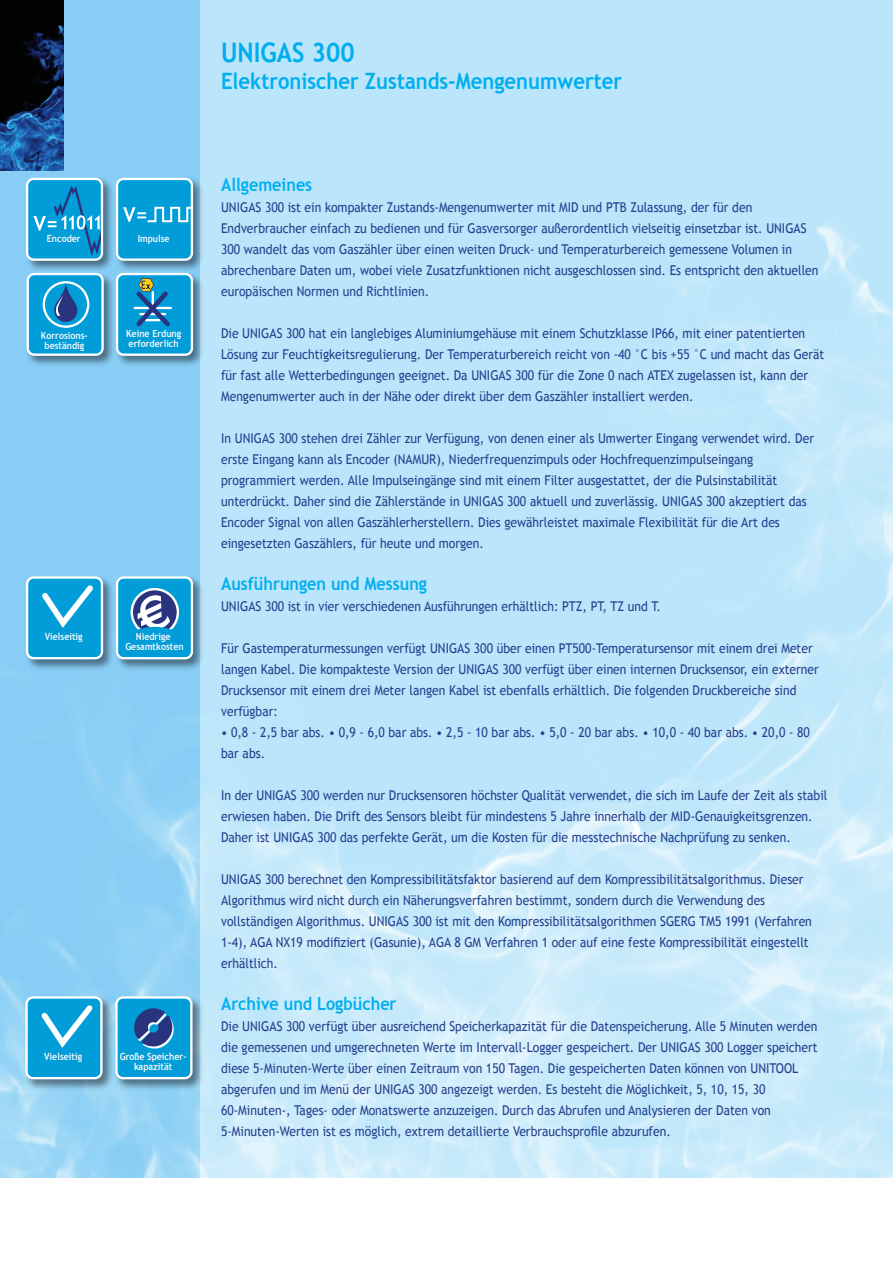
<style>
.page{position:relative;width:893px;height:1263px;background:#fff}
.page>*{position:absolute;margin:0;border:0;box-sizing:border-box;transform-origin:0 0}
.t1{font:700 27px "Trebuchet MS";color:#00aeef;scale:.9 1}
.t2{font:700 22.5px "Trebuchet MS";color:#00aeef;scale:.9 1}
.t3{font:700 18px "Trebuchet MS";color:#00aeef;scale:.9 1}
.t4{font:13.5px/21px "Trebuchet MS";color:#253f8e;scale:.9 1}
.t5{font:700 9.9px/9.9px "Trebuchet MS";color:#f7f8f9;text-align:center;scale:.9 1}
</style>
<div class="page">
<img style="left:0;top:0;width:200px;height:1178px">
<img style="left:22px;top:992px;width:90px;height:101px">
<div style="left:27px;top:997px;width:74px;height:81px;background:#009dd9;border-radius:7px"></div>
<div style="left:25px;top:996px;width:78px;height:83px;border:2px solid #fff;border-radius:7px"></div>
<svg style="left:41px;top:1005px;width:52px;height:43px"></svg>
<img style="left:22px;top:572px;width:90px;height:101px">
<div style="left:27px;top:577px;width:75px;height:81px;background:#009dd9;border-radius:7px"></div>
<div style="left:26px;top:576px;width:77px;height:83px;border:2px solid #fff;border-radius:7px"></div>
<svg style="left:42px;top:585px;width:51px;height:43px"></svg>
<img style="left:22px;top:174px;width:90px;height:101px">
<div style="left:27px;top:179px;width:75px;height:81px;background:#009dd9;border-radius:7px"></div>
<div style="left:26px;top:178px;width:77px;height:83px;border:2px solid #fff;border-radius:7px"></div>
<svg style="left:33px;top:182px;width:68px;height:78px"></svg>
<img style="left:112px;top:992px;width:94px;height:101px">
<div style="left:117px;top:997px;width:74px;height:81px;background:#009dd9;border-radius:7px"></div>
<div style="left:115px;top:996px;width:78px;height:83px;border:2px solid #fff;border-radius:7px"></div>
<svg style="left:134px;top:1008px;width:40px;height:41px"></svg>
<img style="left:112px;top:572px;width:95px;height:101px">
<div style="left:117px;top:577px;width:75px;height:81px;background:#009dd9;border-radius:7px"></div>
<div style="left:116px;top:576px;width:77px;height:83px;border:2px solid #fff;border-radius:7px"></div>
<svg style="left:132px;top:589px;width:46px;height:46px"></svg>
<div style="left:131px;top:588px;width:48px;height:48px;border:2px solid #fff;border-radius:50%"></div>
<svg style="left:130px;top:595px;width:50px;height:41px"></svg>
<img style="left:112px;top:174px;width:95px;height:95px">
<div style="left:117px;top:179px;width:75px;height:81px;background:#009dd9;border-radius:7px"></div>
<div style="left:116px;top:178px;width:77px;height:83px;border:2px solid #fff;border-radius:7px"></div>
<svg style="left:123px;top:206px;width:71px;height:17px"></svg>
<img style="left:117px;top:269px;width:90px;height:101px">
<div style="left:117px;top:274px;width:75px;height:81px;background:#009dd9;border-radius:7px"></div>
<div style="left:116px;top:273px;width:77px;height:83px;border:2px solid #fff;border-radius:7px"></div>
<svg style="left:133px;top:278px;width:39px;height:49px"></svg>
<img style="left:23px;top:269px;width:94px;height:101px">
<div style="left:28px;top:274px;width:75px;height:81px;background:#009dd9;border-radius:7px"></div>
<div style="left:27px;top:273px;width:77px;height:83px;border:2px solid #fff;border-radius:7px"></div>
<svg style="left:54px;top:282px;width:23px;height:40px"></svg>
<div style="left:43px;top:281px;width:46px;height:47px;border:2px solid #fff;border-radius:50%"></div>
<h1 class="t1" style="left:221px;top:36px;width:150px">UNIGAS 300</h1>
<h2 class="t2" style="left:221px;top:67px;width:447px">Elektronischer Zustands-Mengenumwerter</h2>
<p class="t5" style="left:47px;top:233px;width:39px">Encoder</p>
<p class="t5" style="left:41px;top:330px;width:54px">Korrosions&shy;beständig</p>
<p class="t5" style="left:138px;top:233px;width:37px">Impulse</p>
<p class="t5" style="left:126px;top:328px;width:63px;text-align:left">Keine Erdung erforderlich</p>
<p class="t5" style="left:45px;top:632px;width:44px">Vielseitig</p>
<p class="t5" style="left:125px;top:632px;width:66px">Niedrige<br>Gesamtkosten</p>
<p class="t5" style="left:44px;top:1052px;width:44px">Vielseitig</p>
<p class="t5" style="left:120px;top:1052px;width:76px">Große Speicher&shy;kapazität</p>
<h3 class="t3" style="left:221px;top:173px;width:103px">Allgemeines</h3>
<p class="t4" style="left:221px;top:197px;width:665px">UNIGAS 300 ist ein kompakter Zustands-Mengenumwerter mit MID und PTB Zulassung, der für den Endverbraucher einfach zu bedienen und für Gasversorger außerordentlich vielseitig einsetzbar ist. UNIGAS 300 wandelt das vom Gaszähler über einen weiten Druck- und Temperaturbereich gemessene Volumen in abrechenbare Daten um, wobei viele Zusatzfunktionen nicht ausgeschlossen sind. Es entspricht den aktuellen europäischen Normen und Richtlinien.</p>
<p class="t4" style="left:221px;top:323px;width:672px">Die UNIGAS 300 hat ein langlebiges Aluminiumgehäuse mit einem Schutzklasse IP66, mit einer patentierten Lösung zur Feuchtigkeitsregulierung. Der Temperaturbereich reicht von -40 °C bis +55 °C und macht das Gerät für fast alle Wetterbedingungen geeignet. Da UNIGAS 300 für die Zone 0 nach ATEX zugelassen ist, kann der Mengenumwerter auch in der Nähe oder direkt über dem Gaszähler installiert werden.</p>
<p class="t4" style="left:221px;top:428px;width:660px">In UNIGAS 300 stehen drei Zähler zur Verfügung, von denen einer als Umwerter Eingang verwendet wird. Der erste Eingang kann als Encoder (NAMUR), Niederfrequenzimpuls oder Hochfrequenzimpulseingang programmiert werden. Alle Impulseingänge sind mit einem Filter ausgestattet, der die Pulsinstabilität unterdrückt. Daher sind die Zählerstände in UNIGAS 300 aktuell und zuverlässig. UNIGAS 300 akzeptiert das Encoder Signal von allen Gaszählerherstellern. Dies gewährleistet maximale Flexibilität für die Art des eingesetzten Gaszählers, für heute und morgen.</p>
<h3 class="t3" style="left:221px;top:572px;width:230px">Ausführungen und Messung</h3>
<p class="t4" style="left:221px;top:596px;width:490px">UNIGAS 300 ist in vier verschiedenen Ausführungen erhältlich: PTZ, PT, TZ und T.</p>
<p class="t4" style="left:221px;top:638px;width:666px">Für Gastemperaturmessungen verfügt UNIGAS 300 über einen PT500-Temperatursensor mit einem drei Meter langen Kabel. Die kompakteste Version der UNIGAS 300 verfügt über einen internen Drucksensor, ein externer Drucksensor mit einem drei Meter langen Kabel ist ebenfalls erhältlich. Die folgenden Druckbereiche sind verfügbar:</p>
<p class="t4" style="left:221px;top:722px;width:656px">• 0,8 - 2,5 bar abs. • 0,9 - 6,0 bar abs. • 2,5 - 10 bar abs. • 5,0 - 20 bar abs. • 10,0 - 40 bar abs. • 20,0 - 80 bar abs.</p>
<p class="t4" style="left:221px;top:785px;width:675px">In der UNIGAS 300 werden nur Drucksensoren höchster Qualität verwendet, die sich im Laufe der Zeit als stabil erwiesen haben. Die Drift des Sensors bleibt für mindestens 5 Jahre innerhalb der MID-Genauigkeitsgrenzen.<br>Daher ist UNIGAS 300 das perfekte Gerät, um die Kosten für die messtechnische Nachprüfung zu senken.</p>
<p class="t4" style="left:221px;top:869px;width:658px">UNIGAS 300 berechnet den Kompressibilitätsfaktor basierend auf dem Kompressibilitätsalgorithmus. Dieser Algorithmus wird nicht durch ein Näherungsverfahren bestimmt, sondern durch die Verwendung des vollständigen Algorithmus. UNIGAS 300 ist mit den Kompressibilitätsalgorithmen SGERG TM5 1991 (Verfahren 1-4), AGA NX19 modifiziert (Gasunie), AGA 8 GM Verfahren 1 oder auf eine feste Kompressibilität eingestellt erhältlich.</p>
<h3 class="t3" style="left:221px;top:992px;width:196px">Archive und Logbücher</h3>
<p class="t4" style="left:221px;top:1016px;width:664px">Die UNIGAS 300 verfügt über ausreichend Speicherkapazität für die Datenspeicherung. Alle 5 Minuten werden die gemessenen und umgerechneten Werte im Intervall-Logger gespeichert. Der UNIGAS 300 Logger speichert diese 5-Minuten-Werte über einen Zeitraum von 150 Tagen. Die gespeicherten Daten können von UNITOOL abgerufen und im Menü der UNIGAS 300 angezeigt werden. Es besteht die Möglichkeit, 5, 10, 15, 30<br>60-Minuten-, Tages- oder Monatswerte anzuzeigen. Durch das Abrufen und Analysieren der Daten von 5-Minuten-Werten ist es möglich, extrem detaillierte Verbrauchsprofile abzurufen.</p>
</div>
